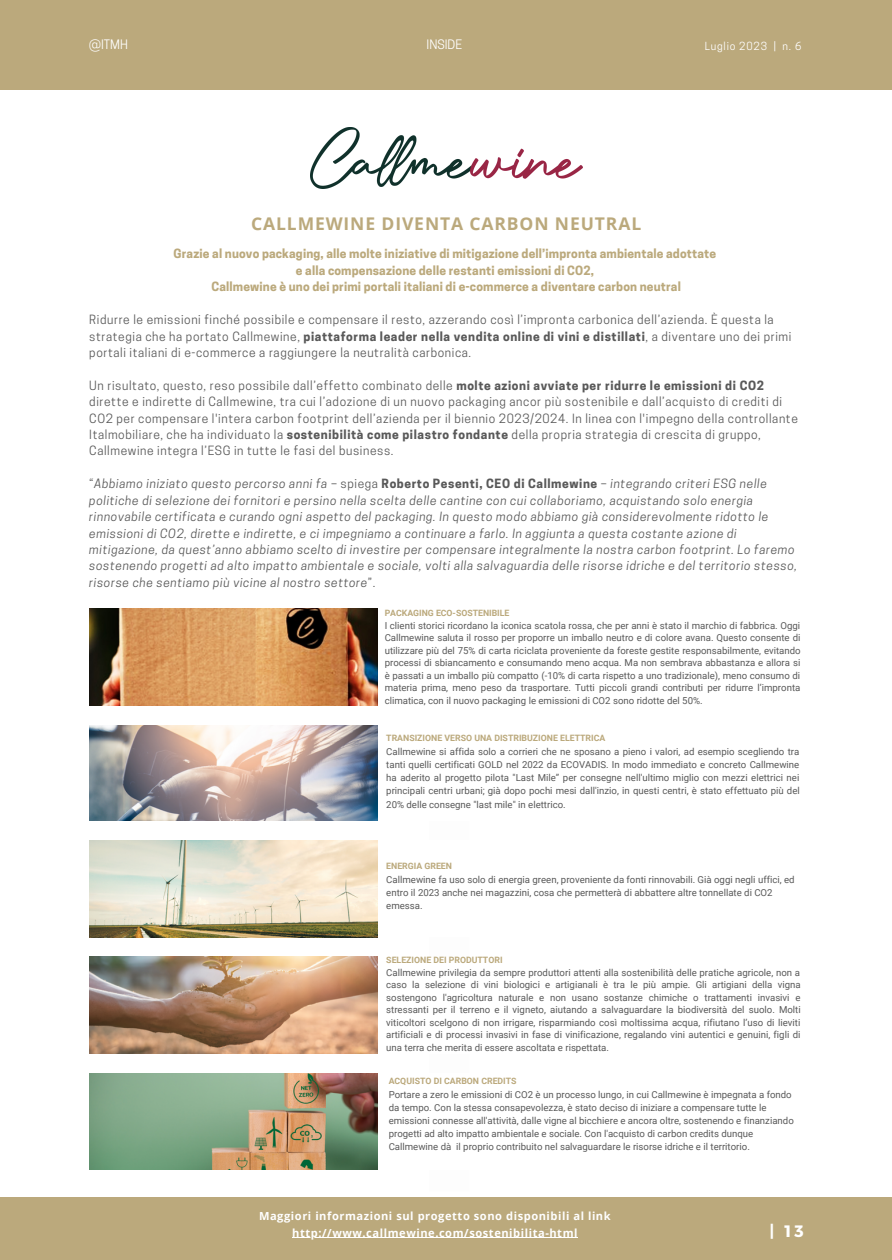
<style>
.page{position:relative;width:892px;height:1260px;background:#fff}
.page>*{position:absolute;margin:0;border:0;box-sizing:border-box;transform-origin:0 0}
.t1{font:700 17.5px "Open Sans";letter-spacing:.05em;color:#bba97c}
.t2{font:700 16.54px "Montserrat";color:#fff}
.t3{font:12.25px "Cooper Hewitt";color:#fff}
.t4{font:11.99px/16.4px "Cooper Hewitt";letter-spacing:.05em;color:#595959}
.t5{font:italic 11.99px/16.4px "Cooper Hewitt";letter-spacing:.05em;color:#595959}
.t6{font:700 11.99px "Cooper Hewitt";letter-spacing:.015em;color:#bba97c}
.t7{font:700 11.11px/16.4px "Open Sans";letter-spacing:.05em;color:#fff;text-align:center}
.t8{font:10.5px "Cooper Hewitt";letter-spacing:.08em;color:#fff}
.t9{font:9.62px/12.5px "Roboto";color:#595959;text-align:justify}
.t10{font:700 8.75px "Roboto";color:#bba97c}
.s1{font-weight:700}
.s2{font-style:normal}
.s3{font-weight:700;font-style:normal}
</style>
<div class="page">
<div style="left:0;top:1197px;width:891px;height:63px;background:#bba97c"></div>
<img style="left:89px;top:725px;width:288px;height:96px">
<img style="left:89px;top:841px;width:288px;height:96px">
<img style="left:89px;top:957px;width:288px;height:96px">
<img style="left:89px;top:1073px;width:288px;height:97px">
<img style="left:89px;top:609px;width:288px;height:96px">
<img style="left:310px;top:127px;width:271px;height:61px">
<div style="left:0;top:0;width:891px;height:89px;background:#bba97c"></div>
<hr style="left:292px;top:1237px;width:286px;height:1px;background:#fff">
<p class="t3" style="left:89px;top:40px;width:40px">@ITMH</p>
<p class="t3" style="left:426px;top:40px;width:37px">INSIDE</p>
<p class="t8" style="left:704px;top:43px;width:98px">Luglio 2023 | n. 6</p>
<p class="t1" style="left:251px;top:212px;width:391px">CALLMEWINE DIVENTA CARBON NEUTRAL</p>
<p class="t6" style="left:173px;top:249px;width:544px">Grazie al nuovo packaging, alle molte iniziative di mitigazione dell’impronta ambientale adottate</p>
<p class="t6" style="left:296px;top:266px;width:299px">e alla compensazione delle restanti emissioni di CO2,</p>
<p class="t6" style="left:211px;top:282px;width:470px">Callmewine è uno dei primi portali italiani di e-commerce a diventare carbon neutral</p>
<p class="t4" style="left:89px;top:313px;width:703px">Ridurre le emissioni finché possibile e compensare il resto, azzerando così l’impronta carbonica dell’azienda. È questa la strategia che ha portato Callmewine, <span class="s1">piattaforma leader nella vendita online di vini e distillati</span>, a diventare uno dei primi portali italiani di e-commerce a raggiungere la neutralità carbonica.</p>
<p class="t4" style="left:89px;top:379px;width:709px">Un risultato, questo, reso possibile dall’effetto combinato delle <span class="s1">molte azioni avviate per ridurre le emissioni di CO2 </span>dirette e indirette di Callmewine, tra cui l’adozione di un nuovo packaging ancor più sostenibile e dall’acquisto di crediti di CO2 per compensare l'intera carbon footprint dell’azienda per il biennio 2023/2024. In linea con l'impegno della controllante Italmobiliare, che ha individuato la <span class="s1">sostenibilità come pilastro fondante</span> della propria strategia di crescita di gruppo, Callmewine integra l’ESG in tutte le fasi del business.</p>
<p class="t5" style="left:89px;top:477px;width:709px"><span class="s2">“</span>Abbiamo iniziato questo percorso anni fa <span class="s2">– spiega</span> <span class="s3">Roberto Pesenti, CEO di Callmewine</span> <span class="s2">–</span> integrando criteri ESG nelle politiche di selezione dei fornitori e persino nella scelta delle cantine con cui collaboriamo, acquistando solo energia rinnovabile certificata e curando ogni aspetto del packaging. In questo modo abbiamo già considerevolmente ridotto le emissioni di CO2, dirette e indirette, e ci impegniamo a continuare a farlo. In aggiunta a questa costante azione di mitigazione, da quest’anno abbiamo scelto di investire per compensare integralmente la nostra carbon footprint. Lo faremo sostenendo progetti ad alto impatto ambientale e sociale, volti alla salvaguardia delle risorse idriche e del territorio stesso, risorse che sentiamo più vicine al nostro settore<span class="s2">”.</span></p>
<p class="t10" style="left:384px;top:608px;width:126px">PACKAGING ECO-SOSTENIBILE</p>
<p class="t9" style="left:384px;top:619px;width:417px">I clienti storici ricordano la iconica scatola rossa, che per anni è stato il marchio di fabbrica. Oggi Callmewine saluta il rosso per proporre un imballo neutro e di colore avana. Questo consente di utilizzare più del 75% di carta riciclata proveniente da foreste gestite responsabilmente, evitando processi di sbiancamento e consumando meno acqua. Ma non sembrava abbastanza e allora si è passati a un imballo più compatto (-10% di carta rispetto a uno tradizionale), meno consumo di materia prima, meno peso da trasportare. Tutti piccoli grandi contributi per ridurre l’impronta climatica, con il nuovo packaging le emissioni di CO2 sono ridotte del 50%.</p>
<p class="t10" style="left:386px;top:733px;width:220px">TRANSIZIONE VERSO UNA DISTRIBUZIONE ELETTRICA</p>
<p class="t9" style="left:386px;top:745px;width:415px;line-height:13.1px">Callmewine si affida solo a corrieri che ne sposano a pieno i valori, ad esempio scegliendo tra tanti quelli certificati GOLD nel 2022 da ECOVADIS. In modo immediato e concreto Callmewine ha aderito al progetto pilota "Last Mile” per consegne nell'ultimo miglio con mezzi elettrici nei principali centri urbani; già dopo pochi mesi dall'inzio, in questi centri, è stato effettuato più del 20% delle consegne "last mile" in elettrico.</p>
<p class="t10" style="left:386px;top:861px;width:67px">ENERGIA GREEN</p>
<p class="t9" style="left:386px;top:873px;width:409px;line-height:13.1px;text-align:left">Callmewine fa uso solo di energia green, proveniente da fonti rinnovabili. Già oggi negli uffici, ed entro il 2023 anche nei magazzini, cosa che permetterà di abbattere altre tonnellate di CO2 emessa.</p>
<p class="t10" style="left:386px;top:955px;width:118px">SELEZIONE DEI PRODUTTORI</p>
<p class="t9" style="left:386px;top:966px;width:416px">Callmewine privilegia da sempre produttori attenti alla sostenibilità delle pratiche agricole, non a caso la selezione di vini biologici e artigianali è tra le più ampie. Gli artigiani della vigna sostengono l'agricoltura naturale e non usano sostanze chimiche o trattamenti invasivi e stressanti per il terreno e il vigneto, aiutando a salvaguardare la biodiversità del suolo. Molti viticoltori scelgono di non irrigare, risparmiando così moltissima acqua, rifiutano l’uso di lieviti artificiali e di processi invasivi in fase di vinificazione, regalando vini autentici e genuini, figli di una terra che merita di essere ascoltata e rispettata.</p>
<p class="t10" style="left:388px;top:1076px;width:129px">ACQUISTO DI CARBON CREDITS</p>
<p class="t9" style="left:388px;top:1088px;width:406px;line-height:13.1px;text-align:left">Portare a zero le emissioni di CO2 è un processo lungo, in cui Callmewine è impegnata a fondo da tempo. Con la stessa consapevolezza, è stato deciso di iniziare a compensare tutte le emissioni connesse all'attività, dalle vigne al bicchiere e ancora oltre, sostenendo e finanziando progetti ad alto impatto ambientale e sociale. Con l'acquisto di carbon credits dunque Callmewine dà il proprio contribuito nel salvaguardare le risorse idriche e il territorio.</p>
<p class="t7" style="left:259px;top:1208px;width:353px">Maggiori informazioni sul progetto sono disponibili al link http://www.callmewine.com/sostenibilita-html</p>
<p class="t2" style="left:769px;top:1220px;width:36px">| 13</p>
</div>
